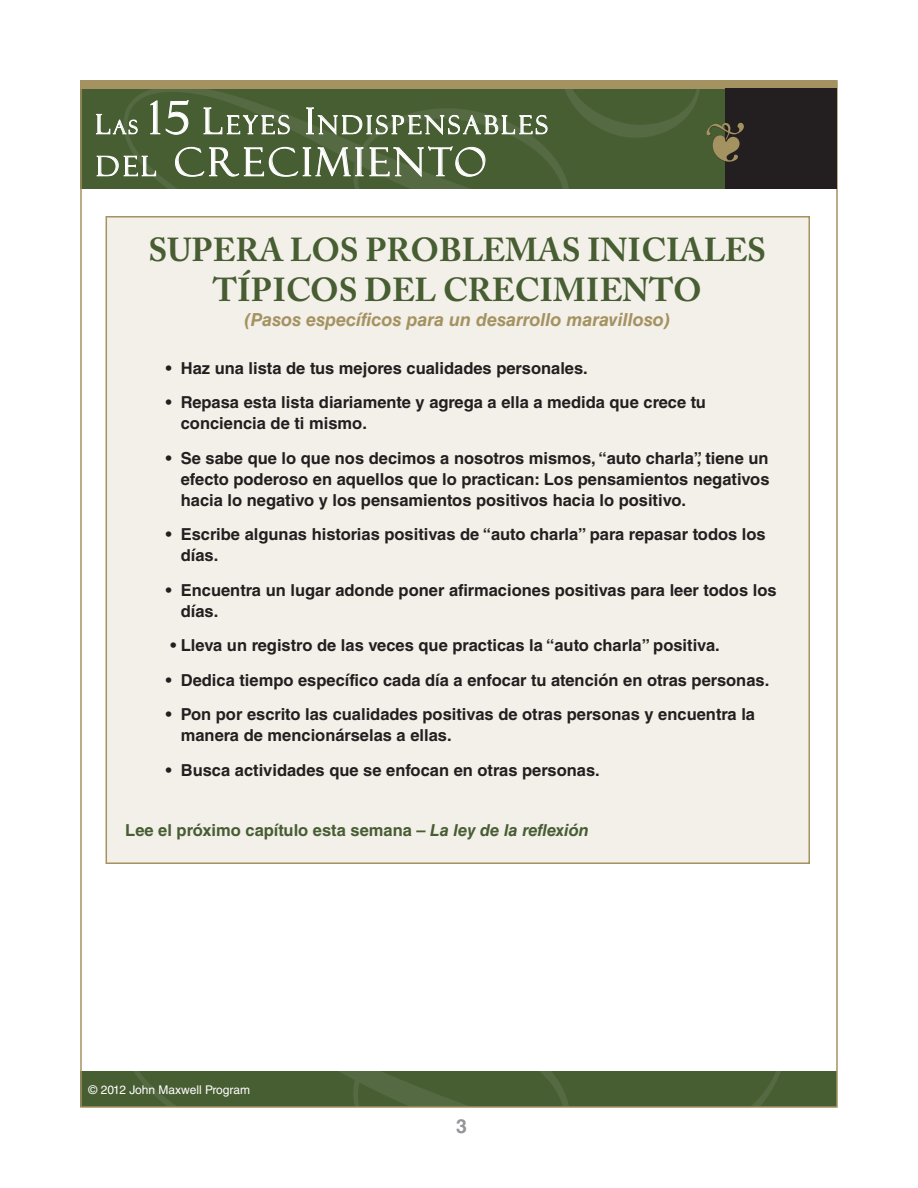
<style>
.page{position:relative;width:918px;height:1188px;background:#fff}
.page>*{position:absolute;margin:0;border:0;box-sizing:border-box;transform-origin:0 0}
.t1{font:39px "Felix Titling MT Std";letter-spacing:.1em;color:#fff}
.t2{font:700 33px/39.6px "Adobe Caslon";color:#475d32;text-align:center}
.t3{font:25.2px "Felix Titling MT Std";letter-spacing:.13em;color:#fff}
.t4{font:700 19.5px "Helvetica LT Std";color:#939598}
.t5{font:18.9px "Felix Titling MT Std";color:#fff}
.t6{font:italic 700 18px "Helvetica LT Std";color:#a49261}
.Single_Indent{font:700 16.5px/21px "Helvetica LT Std";color:#231f20}
.TEXT{font:700 16.5px "Helvetica LT Std";color:#475d32}
.t7{font:12px "Helvetica LT Std";color:#fff}
.s1{font-size:45px}
.s2{font-size:36px}
.s3{font-size:27.3px}
.s4{font-size:27px}
.s5{font-style:italic}
</style>
<div class="page">
<div style="left:80px;top:1071px;width:757px;height:36px;background:#475d32"></div>
<img style="left:134px;top:1071px;width:647px;height:34px">
<div style="left:80px;top:80px;width:757px;height:109px;background:#475d32"></div>
<img style="left:125px;top:89px;width:575px;height:100px">
<div style="left:80px;top:80px;width:757px;height:9px;background:#a49261"></div>
<div style="left:725px;top:89px;width:112px;height:100px;background:#231f20"></div>
<div style="left:707px;top:123px;width:38px;height:40px;background:#231f20;opacity:.75"></div>
<svg style="left:96px;top:114px;width:42px;height:23px"></svg>
<svg style="left:150px;top:100px;width:39px;height:35px"></svg>
<svg style="left:203px;top:107px;width:87px;height:28px"></svg>
<svg style="left:306px;top:107px;width:242px;height:29px"></svg>
<svg style="left:96px;top:155px;width:60px;height:22px"></svg>
<svg style="left:175px;top:146px;width:311px;height:32px"></svg>
<div style="left:106px;top:216px;width:704px;height:648px;background:#f3f0e9;border:2px solid #a49261"></div>
<svg style="left:707px;top:123px;width:37px;height:39px"></svg>
<h3 class="t3" style="left:149px;top:110px;width:400px"><span class="s1">15</span> <span class="s2">L</span>EYES <span class="s2">I</span>NDISPENSABLES</h3>
<h1 class="t1" style="left:96px;top:140px;width:392px"><span class="s3">DEL</span> CRECIMIENTO</h1>
<p class="t5" style="left:96px;top:116px;width:43px"><span class="s4">L</span>AS</p>
<p class="t2" style="left:149px;top:230px;width:619px">SUPERA LOS PROBLEMAS INICIALES<br>TÍPICOS DEL CRECIMIENTO</p>
<p class="t6" style="left:244px;top:309px;width:428px">(Pasos específicos para un desarrollo maravilloso)</p>
<p class="Single_Indent" style="left:166px;top:357px;width:424px">• Haz una lista de tus mejores cualidades personales.</p>
<p class="Single_Indent" style="left:181px;top:392px;width:527px;text-indent:-15px">• Repasa esta lista diariamente y agrega a ella a medida que crece tu conciencia de ti mismo.</p>
<p class="Single_Indent" style="left:181px;top:447px;width:590px;text-align:justify;text-indent:-15px">• Se sabe que lo que nos decimos a nosotros mismos, “auto charla”, tiene un efecto poderoso en aquellos que lo practican: Los pensamientos negativos hacia lo negativo y los pensamientos positivos hacia lo positivo.</p>
<p class="Single_Indent" style="left:181px;top:524px;width:587px;text-indent:-15px">• Escribe algunas historias positivas de “auto charla” para repasar todos los días.</p>
<p class="Single_Indent" style="left:181px;top:579px;width:597px;text-indent:-15px">• Encuentra un lugar adonde poner afirmaciones positivas para leer todos los días.</p>
<p class="Single_Indent" style="left:170px;top:635px;width:551px">• Lleva un registro de las veces que practicas la “auto charla” positiva.</p>
<p class="Single_Indent" style="left:166px;top:669px;width:605px">• Dedica tiempo específico cada día a enfocar tu atención en otras personas.</p>
<p class="Single_Indent" style="left:181px;top:704px;width:576px;text-indent:-15px">• Pon por escrito las cualidades positivas de otras personas y encuentra la manera de mencionárselas a ellas.</p>
<p class="Single_Indent" style="left:166px;top:759px;width:436px">• Busca actividades que se enfocan en otras personas.</p>
<p class="TEXT" style="left:125px;top:820px;width:465px">Lee el próximo capítulo esta semana – <span class="s5">La ley de la reflexión</span></p>
<p class="t7" style="left:89px;top:1083px;width:163px">© 2012 John Maxwell Program</p>
<p class="t4" style="left:456px;top:1114px;width:12px">3</p>
</div>
